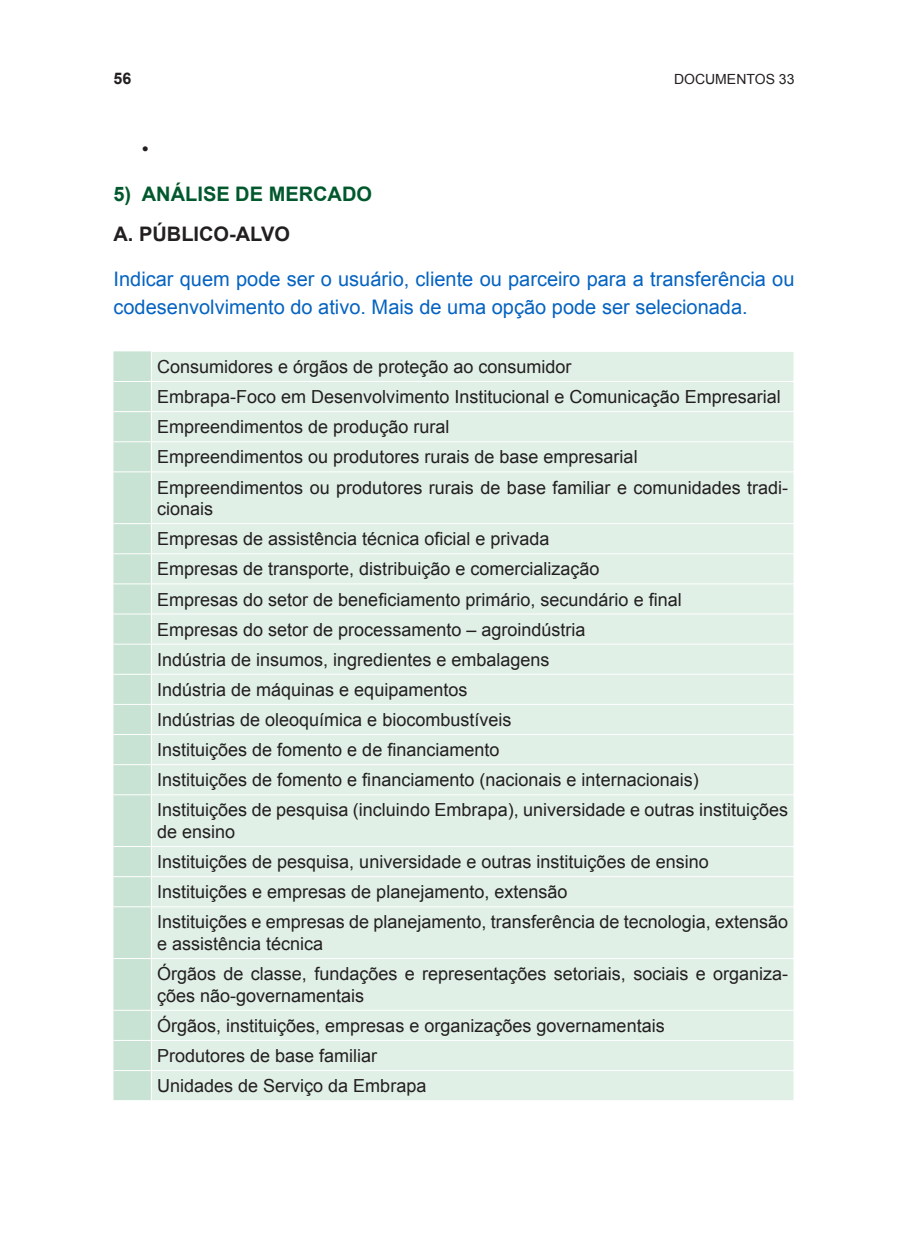
<style>
.page{position:relative;width:908px;height:1248px;background:#fff}
.page>*{position:absolute;margin:0;border:0;box-sizing:border-box;transform-origin:0 0}
.t1{font:20px/28px "Arial";color:#0563c1}
.t2{font:700 20px "Arial";color:#00582c}
.t3{font:700 20px "Arial";color:#231f20}
.t4{font:20px "Arial";color:#231f20}
.t5{font:18px/30.2px "Arial";color:#231f20}
.t6{font:700 16px "Arial";color:#231f20}
.t7{font:14px "Arial";color:#231f20}
</style>
<div class="page">
<div style="left:152px;top:352px;width:641px;height:748px;background:#e0f0e7"></div>
<hr style="left:151px;top:381px;width:643px;height:1px;background:#fff">
<hr style="left:151px;top:411px;width:643px;height:1px;background:#fff">
<hr style="left:151px;top:441px;width:643px;height:1px;background:#fff">
<svg style="left:793px;top:352px;width:1px;height:119px"></svg>
<hr style="left:151px;top:471px;width:643px;height:1px;background:#fff">
<hr style="left:151px;top:523px;width:643px;height:1px;background:#fff">
<hr style="left:151px;top:553px;width:643px;height:1px;background:#fff">
<hr style="left:151px;top:583px;width:643px;height:1px;background:#fff">
<hr style="left:151px;top:613px;width:643px;height:1px;background:#fff">
<hr style="left:151px;top:643px;width:643px;height:1px;background:#fff">
<hr style="left:151px;top:673px;width:643px;height:1px;background:#fff">
<svg style="left:793px;top:524px;width:1px;height:179px"></svg>
<hr style="left:151px;top:703px;width:643px;height:1px;background:#fff">
<hr style="left:151px;top:734px;width:643px;height:1px;background:#fff">
<hr style="left:151px;top:764px;width:643px;height:1px;background:#fff">
<svg style="left:793px;top:735px;width:1px;height:59px"></svg>
<hr style="left:151px;top:794px;width:643px;height:1px;background:#fff">
<hr style="left:151px;top:846px;width:643px;height:1px;background:#fff">
<hr style="left:151px;top:876px;width:643px;height:1px;background:#fff">
<svg style="left:793px;top:847px;width:1px;height:59px"></svg>
<hr style="left:151px;top:906px;width:643px;height:1px;background:#fff">
<hr style="left:151px;top:957px;width:643px;height:1px;background:#fff">
<hr style="left:151px;top:1009px;width:643px;height:1px;background:#fff">
<hr style="left:151px;top:1039px;width:643px;height:1px;background:#fff">
<svg style="left:113px;top:351px;width:38px;height:749px;background:#cae4d4"></svg>
<svg style="left:793px;top:1011px;width:1px;height:58px"></svg>
<hr style="left:151px;top:1069px;width:643px;height:1px;background:#fff">
<p class="t6" style="left:113px;top:67px;width:19px">56</p>
<p class="t7" style="left:673px;top:69px;width:122px">DOCUMENTOS 33</p>
<p class="t4" style="left:142px;top:136px;width:8px">•</p>
<p class="t2" style="left:113px;top:181px;width:260px">5) ANÁLISE DE MERCADO</p>
<p class="t3" style="left:113px;top:221px;width:178px">A. PÚBLICO‑ALVO</p>
<p class="t1" style="left:113px;top:265px;width:682px">Indicar quem pode ser o usuário, cliente ou parceiro para a transferência ou codesenvolvimento do ativo. Mais de uma opção pode ser selecionada.</p>
<p class="t5" style="left:157px;top:352px;width:632px">Consumidores e órgãos de proteção ao consumidor<br>Embrapa‑Foco em Desenvolvimento Institucional e Comunicação Empresarial Empreendimentos de produção rural<br>Empreendimentos ou produtores rurais de base empresarial Empreendimentos ou produtores rurais de base familiar e comunidades tradi‑</p>
<p class="t5" style="left:157px;top:494px;width:632px">cionais<br>Empresas de assistência técnica oficial e privada<br>Empresas de transporte, distribuição e comercialização<br>Empresas do setor de beneficiamento primário, secundário e final<br>Empresas do setor de processamento – agroindústria<br>Indústria de insumos, ingredientes e embalagens<br>Indústria de máquinas e equipamentos<br>Indústrias de oleoquímica e biocombustíveis<br>Instituições de fomento e de financiamento<br>Instituições de fomento e financiamento (nacionais e internacionais)<br>Instituições de pesquisa (incluindo Embrapa), universidade e outras instituições</p>
<p class="t5" style="left:157px;top:816px;width:632px">de ensino<br>Instituições de pesquisa, universidade e outras instituições de ensino Instituições e empresas de planejamento, extensão<br>Instituições e empresas de planejamento, transferência de tecnologia, extensão</p>
<p class="t5" style="left:157px;top:928px;width:632px">e assistência técnica<br>Órgãos de classe, fundações e representações setoriais, sociais e organiza‑</p>
<p class="t5" style="left:157px;top:980px;width:509px">ções não‑governamentais<br>Órgãos, instituições, empresas e organizações governamentais Produtores de base familiar<br>Unidades de Serviço da Embrapa</p>
</div>
